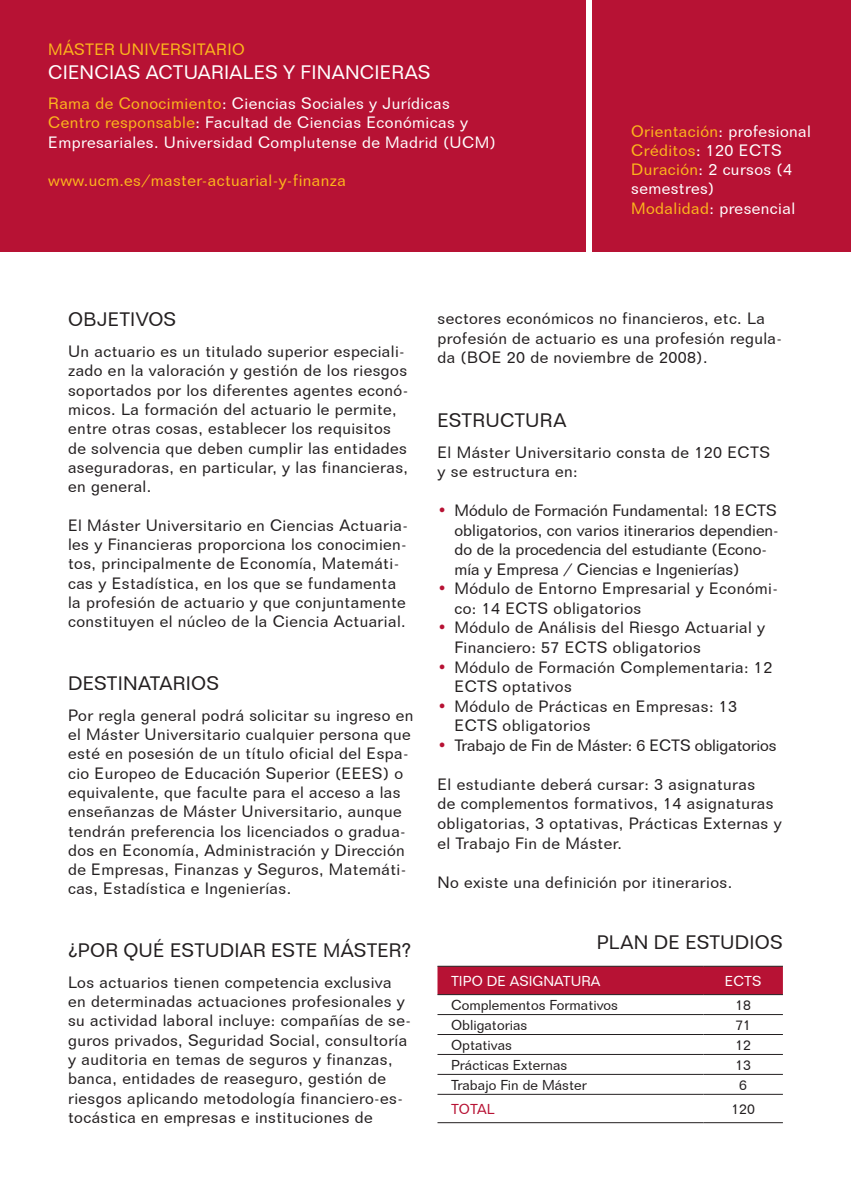
<style>
.page{position:relative;width:851px;height:1191px;background:#fff}
.page>*{position:absolute;margin:0;border:0;box-sizing:border-box;transform-origin:0 0}
.Título_1{font:19px "Folio BT";letter-spacing:.01em;color:#231f20}
.Título_1-2{font:19px "Folio BT";letter-spacing:.01em;color:#fff}
.Texto{font:16px/19.2px "Folio BT";letter-spacing:.025em;color:#231f20}
.Texto_Blanco{font:16px/19.2px "Folio BT";letter-spacing:.025em;color:#fff}
.Texto-2{font:16px/19.6px "Folio BT";color:#231f20}
.Texto_Blanco-2{font:16px "Folio BT";letter-spacing:.025em;color:#fcb61c}
.Texto-3{font:16px "Folio BT";letter-spacing:-.01em;color:#231f20}
.Título_1-3{font:16px "Folio BT";letter-spacing:.02em;color:#fcb61c}
.Texto_TABLA_Nivel_1{font:14px "Folio BT";color:#231f20}
.Texto_TABLA_Nivel_1-2{font:14px "Folio BT";color:#fff}
.Texto_TABLA_Nivel_1-3{font:14px "Folio BT";color:#b71234}
.s1{color:#fcb61c}
.s2{color:#fff}
.s3{color:#b71234}
</style>
<div class="page">
<div style="left:592px;top:0;width:258px;height:252px;background:#b71234"></div>
<div style="left:0;top:0;width:585px;height:252px;background:#b71234"></div>
<div style="left:437px;top:967px;width:345px;height:27px;background:#b71234"></div>
<hr style="left:437px;top:1034px;width:266px;height:1px;background:#231f20">
<hr style="left:703px;top:1034px;width:79px;height:1px;background:#231f20">
<hr style="left:437px;top:1054px;width:266px;height:1px;background:#231f20">
<hr style="left:703px;top:1054px;width:79px;height:1px;background:#231f20">
<hr style="left:437px;top:1074px;width:266px;height:1px;background:#231f20">
<hr style="left:703px;top:1074px;width:79px;height:1px;background:#231f20">
<hr style="left:437px;top:1094px;width:266px;height:1px;background:#231f20">
<hr style="left:703px;top:1094px;width:79px;height:1px;background:#231f20">
<hr style="left:437px;top:1122px;width:266px;height:1px;background:#231f20">
<hr style="left:703px;top:1122px;width:79px;height:1px;background:#231f20">
<hr style="left:437px;top:966px;width:266px;height:1px;background:#231f20">
<hr style="left:703px;top:966px;width:79px;height:1px;background:#231f20">
<hr style="left:437px;top:994px;width:266px;height:1px;background:#231f20">
<hr style="left:703px;top:994px;width:79px;height:1px;background:#231f20">
<hr style="left:437px;top:1014px;width:266px;height:1px;background:#231f20">
<hr style="left:703px;top:1014px;width:79px;height:1px;background:#231f20">
<p class="Título_1-3" style="left:48px;top:39px;width:198px">MÁSTER UNIVERSITARIO</p>
<p class="Título_1-2" style="left:48px;top:60px;width:384px">CIENCIAS ACTUARIALES Y FINANCIERAS</p>
<p class="Texto_Blanco" style="left:48px;top:94px;width:403px"><span class="s1">Rama de Conocimiento</span>: Ciencias Sociales y Jurídicas</p>
<p class="Texto_Blanco" style="left:48px;top:113px;width:449px"><span class="s1">Centro responsable</span>: Facultad de Ciencias Económicas y<br>Empresariales. Universidad Complutense de Madrid (UCM)</p>
<p class="Texto_Blanco-2" style="left:48px;top:171px;width:299px">www.ucm.es/master-actuarial-y-finanza</p>
<p class="Texto_Blanco" style="left:631px;top:121px;width:181px"><span class="s1">Orientación</span>: profesional</p>
<p class="Texto_Blanco-2" style="left:631px;top:140px;width:152px">Créditos<span class="s2">: 120 ECTS</span></p>
<p class="Texto_Blanco" style="left:631px;top:160px;width:162px"><span class="s1">Duración</span>: 2 cursos (4 semestres)</p>
<p class="Texto_Blanco" style="left:631px;top:198px;width:165px"><span class="s1">Modalidad</span>: presencial</p>
<p class="Título_1" style="left:68px;top:308px;width:110px">OBJETIVOS</p>
<p class="Texto" style="left:68px;top:341px;width:341px">Un actuario es un titulado superior especiali&shy;zado en la valoración y gestión de los riesgos soportados por los diferentes agentes econó&shy;micos. La formación del actuario le permite, entre otras cosas, establecer los requisitos de solvencia que deben cumplir las entidades aseguradoras, en particular, y las financieras, en general.</p>
<p class="Texto" style="left:68px;top:515px;width:341px">El Máster Universitario en Ciencias Actuaria&shy;les y Financieras proporciona los conocimien&shy;tos, principalmente de Economía, Matemáti&shy;cas y Estadística, en los que se fundamenta la profesión de actuario y que conjuntamente constituyen el núcleo de la Ciencia Actuarial.</p>
<p class="Título_1" style="left:68px;top:671px;width:153px">DESTINATARIOS</p>
<p class="Texto" style="left:68px;top:705px;width:347px">Por regla general podrá solicitar su ingreso en el Máster Universitario cualquier persona que esté en posesión de un título oficial del Espa&shy;cio Europeo de Educación Superior (EEES) o equivalente, que faculte para el acceso a las enseñanzas de Máster Universitario, aunque tendrán preferencia los licenciados o gradua&shy;dos en Economía, Administración y Dirección de Empresas, Finanzas y Seguros, Matemáti&shy;cas, Estadística e Ingenierías.</p>
<p class="Título_1" style="left:68px;top:938px;width:345px">¿POR QUÉ ESTUDIAR ESTE MÁSTER?</p>
<p class="Texto" style="left:68px;top:972px;width:344px">Los actuarios tienen competencia exclusiva en determinadas actuaciones profesionales y su actividad laboral incluye: compañías de se&shy;guros privados, Seguridad Social, consultoría y auditoria en temas de seguros y finanzas, banca, entidades de reaseguro, gestión de riesgos aplicando metodología financiero-es&shy;tocástica en empresas e instituciones de</p>
<p class="Texto" style="left:437px;top:308px;width:346px">sectores económicos no financieros, etc. La profesión de actuario es una profesión regula&shy;da (BOE 20 de noviembre de 2008).</p>
<p class="Título_1" style="left:437px;top:408px;width:130px">ESTRUCTURA</p>
<p class="Texto" style="left:437px;top:442px;width:334px">El Máster Universitario consta de 120 ECTS y se estructura en:</p>
<p class="Texto-2" style="left:454px;top:500px;width:326px;text-indent:-17px"><span class="s3">•</span> Módulo de Formación Fundamental: 18 ECTS obligatorios, con varios itinerarios dependien&shy;do de la procedencia del estudiante (Econo&shy;mía y Empresa / Ciencias e Ingenierías)</p>
<p class="Texto" style="left:454px;top:579px;width:325px;text-indent:-17px"><span class="s3">•</span> Módulo de Entorno Empresarial y Económi&shy;co: 14 ECTS obligatorios</p>
<p class="Texto" style="left:454px;top:618px;width:312px;text-indent:-17px"><span class="s3">•</span> Módulo de Análisis del Riesgo Actuarial y<br>Financiero: 57 ECTS obligatorios</p>
<p class="Texto" style="left:454px;top:657px;width:319px;text-indent:-17px"><span class="s3">•</span> Módulo de Formación Complementaria: 12<br>ECTS optativos</p>
<p class="Texto" style="left:454px;top:696px;width:284px;text-indent:-17px"><span class="s3">•</span> Módulo de Prácticas en Empresas: 13<br>ECTS obligatorios</p>
<p class="Texto-3" style="left:437px;top:735px;width:340px"><span class="s3">•</span> Trabajo de Fin de Máster: 6 ECTS obligatorios</p>
<p class="Texto" style="left:437px;top:774px;width:345px">El estudiante deberá cursar: 3 asignaturas<br>de complementos formativos, 14 asignaturas obligatorias, 3 optativas, Prácticas Externas y el Trabajo Fin de Máster.</p>
<p class="Texto" style="left:437px;top:872px;width:296px">No existe una definición por itinerarios.</p>
<p class="Título_1" style="left:596px;top:930px;width:188px">PLAN DE ESTUDIOS</p>
<p class="Texto_TABLA_Nivel_1-2" style="left:451px;top:972px;width:151px">TIPO DE ASIGNATURA</p>
<p class="Texto_TABLA_Nivel_1-2" style="left:724px;top:972px;width:38px">ECTS</p>
<p class="Texto_TABLA_Nivel_1" style="left:451px;top:996px;width:168px">Complementos Formativos</p>
<p class="Texto_TABLA_Nivel_1" style="left:735px;top:996px;width:17px">18</p>
<p class="Texto_TABLA_Nivel_1" style="left:451px;top:1016px;width:78px">Obligatorias</p>
<p class="Texto_TABLA_Nivel_1" style="left:735px;top:1016px;width:17px">71</p>
<p class="Texto_TABLA_Nivel_1" style="left:451px;top:1036px;width:62px">Optativas</p>
<p class="Texto_TABLA_Nivel_1" style="left:735px;top:1036px;width:17px">12</p>
<p class="Texto_TABLA_Nivel_1" style="left:451px;top:1056px;width:118px">Prácticas Externas</p>
<p class="Texto_TABLA_Nivel_1" style="left:735px;top:1056px;width:17px">13</p>
<p class="Texto_TABLA_Nivel_1" style="left:451px;top:1076px;width:137px">Trabajo Fin de Máster</p>
<p class="Texto_TABLA_Nivel_1" style="left:739px;top:1076px;width:9px">6</p>
<p class="Texto_TABLA_Nivel_1-3" style="left:451px;top:1100px;width:45px">TOTAL</p>
<p class="Texto_TABLA_Nivel_1" style="left:731px;top:1100px;width:25px">120</p>
</div>
